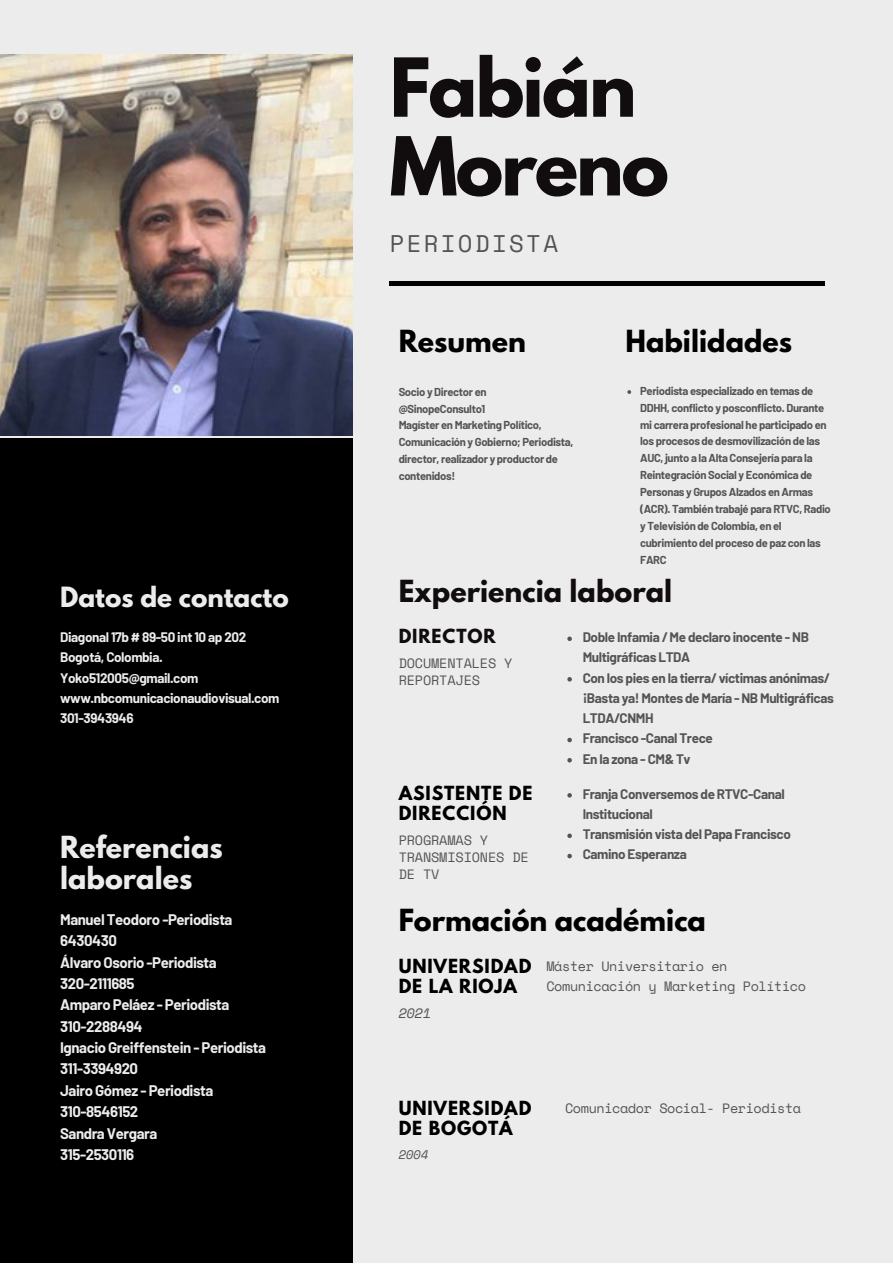
<style>
.page{position:relative;width:893px;height:1264px;background:#fff}
.page>*{position:absolute;margin:0;border:0;box-sizing:border-box;transform-origin:0 0}
.t1{font:700 72px/78.8px "League Spartan";letter-spacing:-.03em;color:#110d0f}
.t2{font:700 27px "League Spartan";color:#000}
.t3{font:700 27px/31.5px "League Spartan";color:#ececec}
.t4{font:700 27px "League Spartan";color:#110d0f}
.t5{font:700 24.75px "League Spartan";color:#ececec}
.t6{font:24px "Space Mono";letter-spacing:.1em;color:#545454}
.t7{font:700 17.25px/20.2px "League Spartan";letter-spacing:.05em;color:#000}
.t8{font:700 17.25px "League Spartan";letter-spacing:.05em;color:#110d0f}
.t9{font:700 15px/21.3px "Barlow";letter-spacing:-.03em;color:#ececec}
.t10{font:700 13.5px/20.2px "Barlow";letter-spacing:-.03em;color:#545454}
.t11{font:700 13.5px/20.2px "Barlow";letter-spacing:-.03em;color:#ececec}
.t12{font:13.5px/20.2px "Space Mono";letter-spacing:-.03em;color:#545454}
.t13{font:13.5px/16.8px "Space Mono";letter-spacing:-.01em;color:#545454}
.t14{font:italic 13.5px "Space Mono";color:#545454}
.t15{font:italic 12.3px "Space Mono";color:#545454}
.t16{font:700 11.25px/16.8px "Barlow";letter-spacing:-.03em;color:#545454}
</style>
<div class="page">
<div style="left:0;top:0;width:892px;height:1262px;background:#ececec"></div>
<div style="left:0;top:438px;width:352px;height:824px;background:#000"></div>
<div style="left:389px;top:281px;width:435px;height:5px;background:#000"></div>
<img style="left:0;top:55px;width:352px;height:381px">
<svg style="left:627px;top:390px;width:4px;height:4px"></svg>
<svg style="left:567px;top:636px;width:5px;height:5px"></svg>
<svg style="left:567px;top:677px;width:5px;height:4px"></svg>
<svg style="left:567px;top:737px;width:5px;height:5px"></svg>
<svg style="left:567px;top:758px;width:5px;height:4px"></svg>
<svg style="left:567px;top:793px;width:5px;height:4px"></svg>
<svg style="left:567px;top:833px;width:5px;height:5px"></svg>
<svg style="left:567px;top:853px;width:5px;height:5px"></svg>
<h3 class="t5" style="left:60px;top:585px;width:230px">Datos de contacto</h3>
<p class="t11" style="left:60px;top:626px;width:221px">Diagonal 17b # 89-50 int 10 ap 202<br>Bogotá, Colombia.<br>Yoko512005@gmail.com www.nbcomunicacionaudiovisual.com<br>301-3943946</p>
<h2 class="t3" style="left:60px;top:834px;width:164px">Referencias laborales</h2>
<h3 class="t9" style="left:60px;top:908px;width:207px">Manuel Teodoro -Periodista<br>6430430<br>Álvaro Osorio -Periodista<br>320-2111685<br>Amparo Peláez - Periodista<br>310-2288494<br>Ignacio Greiffenstein - Periodista<br>311-3394920<br>Jairo Gómez - Periodista<br>310-8546152<br>Sandra Vergara<br>315-2530116</h3>
<h1 class="t1" style="left:389px;top:58px;width:281px">Fabián<br>Moreno</h1>
<h3 class="t6" style="left:389px;top:225px;width:170px">PERIODISTA</h3>
<h2 class="t2" style="left:398px;top:327px;width:129px">Resumen</h2>
<p class="t16" style="left:398px;top:383px;width:176px">Socio y Director en @SinopeConsulto1<br>Magíster en Marketing Político,<br>Comunicación y Gobierno; Periodista, director, realizador y productor de contenidos!</p>
<h2 class="t2" style="left:625px;top:327px;width:168px">Habilidades</h2>
<p class="t16" style="left:640px;top:382px;width:192px">Periodista especializado en temas de DDHH, conflicto y posconflicto. Durante mi carrera profesional he participado en los procesos de desmovilización de las AUC, junto a la Alta Consejería para la Reintegración Social y Económica de Personas y Grupos Alzados en Armas (ACR). También trabajé para RTVC, Radio y Televisión de Colombia, en el cubrimiento del proceso de paz con las FARC</p>
<h2 class="t4" style="left:398px;top:577px;width:275px">Experiencia laboral</h2>
<p class="t10" style="left:582px;top:626px;width:253px">Doble Infamia / Me declaro inocente - NB<br>Multigráficas LTDA<br>Con los pies en la tierra/ víctimas anónimas/ ¡Basta ya! Montes de María - NB Multigráficas<br>LTDA/CNMH<br>Francisco -Canal Trece<br>En la zona - CM&amp; Tv</p>
<h3 class="t8" style="left:398px;top:627px;width:99px">DIRECTOR</h3>
<p class="t13" style="left:398px;top:654px;width:115px">DOCUMENTALES Y<br>REPORTAJES</p>
<h3 class="t7" style="left:398px;top:784px;width:135px">ASISTENTE DE<br>DIRECCIÓN</h3>
<p class="t13" style="left:398px;top:831px;width:132px">PROGRAMAS Y<br>TRANSMISIONES DE<br>DE TV</p>
<p class="t10" style="left:582px;top:783px;width:210px">Franja Conversemos de RTVC-Canal<br>Institucional<br>Transmisión vista del Papa Francisco<br>Camino Esperanza</p>
<h2 class="t2" style="left:398px;top:907px;width:309px">Formación académica</h2>
<p class="t12" style="left:546px;top:955px;width:261px">Máster Universitario en<br>Comunicación y Marketing Político</p>
<h3 class="t7" style="left:398px;top:957px;width:134px">UNIVERSIDAD<br>DE LA RIOJA</h3>
<p class="t14" style="left:398px;top:1003px;width:34px">2021</p>
<h3 class="t7" style="left:398px;top:1099px;width:134px">UNIVERSIDAD</h3>
<p class="t12" style="left:565px;top:1097px;width:237px">Comunicador Social- Periodista</p>
<h3 class="t7" style="left:398px;top:1120px;width:116px">DE BOGOTÁ</h3>
<p class="t15" style="left:398px;top:1145px;width:31px">2004</p>
</div>
